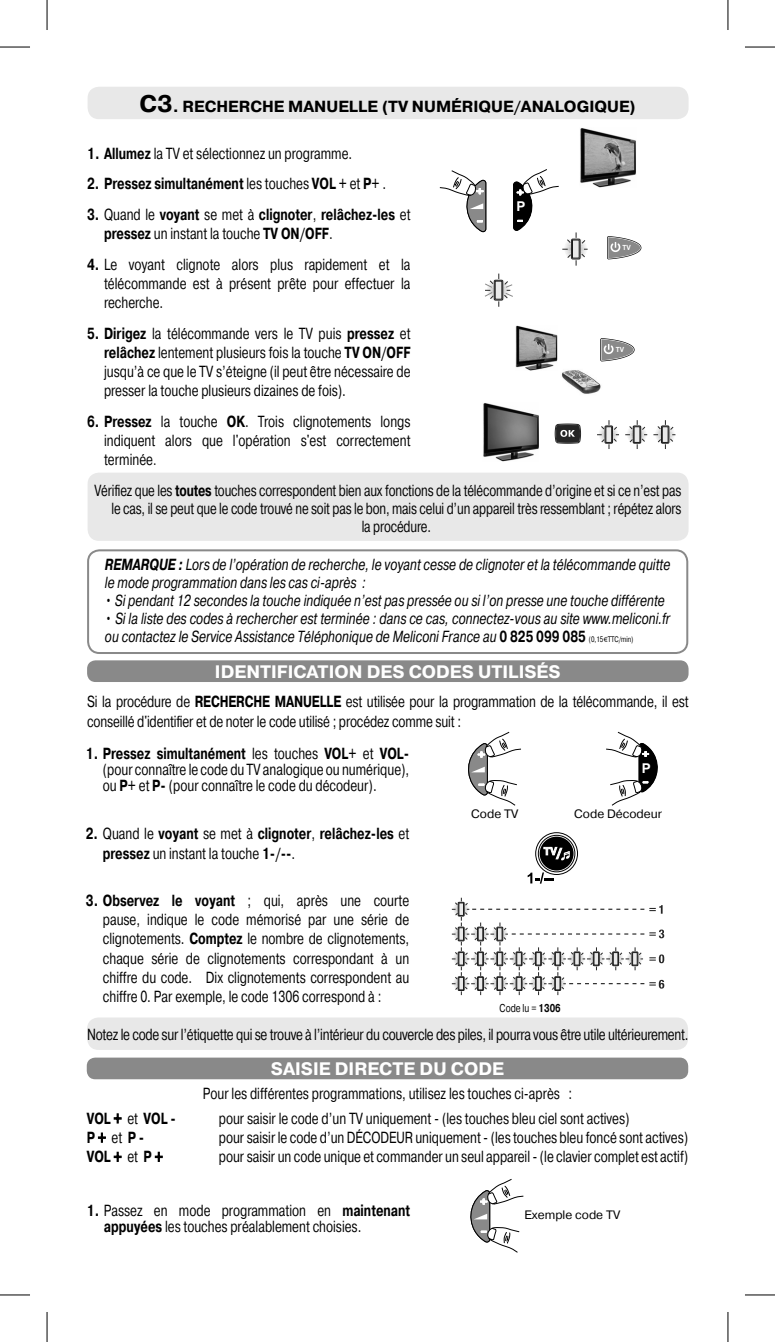
<style>
.page{position:relative;width:775px;height:1342px;background:#fff}
.page>*{position:absolute;margin:0;border:0;box-sizing:border-box;transform-origin:0 0}
.t1{font:700 18px "Pragmatica TT";color:#fff}
.t2{font:16px/19.2px "Pragmatica TT";color:#000;text-align:justify;scale:.75 1}
.t3{font:italic 16px/18px "Pragmatica TT";color:#000;scale:.75 1}
.t4{font:700 16px/20px "Pragmatica TT";color:#000;scale:.75 1}
.t5{font:16px "Pragmatica TT";color:#000;scale:.73 1}
.t6{font:16px "Pragmatica TT";letter-spacing:-.02em;color:#000;scale:.75 1}
.t7{font:700 16px "Pragmatica TT";color:#000}
.t8{font:700 13.4px "Arial";color:#fff}
.t9{font:12.2px "Pragmatica TT";color:#000}
.t10{font:11.4px "Pragmatica TT";color:#000;scale:.75 1}
.t11{font:700 7px "Arial";color:#fff;scale:.93 1}
.s1{font-size:24px}
.s2{font-weight:700}
.s3{font-weight:400}
.s4{font-size:15px}
.s5{font-weight:700;font-style:normal}
.s6{font-style:normal;font-size:8px}
.s7{font-family:"Helvetica";font-style:normal;font-size:8px}
</style>
<div class="page">
<svg style="left:468px;top:731px;width:53px;height:74px"></svg>
<svg style="left:606px;top:731px;width:52px;height:74px"></svg>
<svg style="left:451px;top:897px;width:213px;height:98px"></svg>
<div style="left:539px;top:836px;width:34px;height:34px;background:#000;border-radius:50%"></div>
<div style="left:537px;top:834px;width:38px;height:38px;border:1px solid #000;border-radius:50%"></div>
<div style="left:535px;top:832px;width:43px;height:42px;border:1px solid #000;border-radius:50%"></div>
<svg style="left:527px;top:872px;width:26px;height:11px"></svg>
<svg style="left:543px;top:846px;width:27px;height:14px"></svg>
<div style="left:87px;top:1017px;width:600px;height:32px;background:#e8e8e8;border-radius:11px"></div>
<div style="left:87px;top:660px;width:601px;height:22px;background:#898989;border-radius:9px"></div>
<div style="left:87px;top:549px;width:601px;height:105px;border:2px solid #898989;border-radius:11px"></div>
<div style="left:88px;top:87px;width:600px;height:32px;background:#e8e8e8;border-radius:11px"></div>
<div style="left:88px;top:472px;width:600px;height:69px;background:#e8e8e8;border-radius:11px"></div>
<svg style="left:607px;top:236px;width:34px;height:23px"></svg>
<svg style="left:513px;top:169px;width:74px;height:96px"></svg>
<div style="left:571px;top:239px;width:9px;height:20px;border:1px solid #1c1c1c"></div>
<div style="left:572px;top:240px;width:7px;height:18px;background:#eaeaea"></div>
<div style="left:572px;top:240px;width:7px;height:18px;border:1px solid #1c1c1c"></div>
<svg style="left:485px;top:273px;width:28px;height:34px"></svg>
<img style="left:579px;top:128px;width:57px;height:59px">
<svg style="left:554px;top:423px;width:26px;height:20px"></svg>
<svg style="left:597px;top:420px;width:22px;height:29px"></svg>
<div style="left:604px;top:426px;width:8px;height:17px;border:1px solid #1c1c1c"></div>
<div style="left:605px;top:427px;width:6px;height:15px;background:#eaeaea"></div>
<div style="left:605px;top:426px;width:6px;height:16px;border:1px solid #1c1c1c"></div>
<svg style="left:625px;top:420px;width:22px;height:29px"></svg>
<div style="left:633px;top:426px;width:7px;height:17px;border:1px solid #1c1c1c"></div>
<div style="left:634px;top:427px;width:5px;height:15px;background:#eaeaea"></div>
<div style="left:633px;top:426px;width:6px;height:16px;border:1px solid #1c1c1c"></div>
<svg style="left:653px;top:420px;width:22px;height:29px"></svg>
<div style="left:661px;top:426px;width:7px;height:17px;border:1px solid #1c1c1c"></div>
<div style="left:662px;top:427px;width:6px;height:15px;background:#eaeaea"></div>
<div style="left:662px;top:426px;width:6px;height:16px;border:1px solid #1c1c1c"></div>
<img style="left:483px;top:403px;width:56px;height:59px">
<svg style="left:600px;top:338px;width:34px;height:23px"></svg>
<img style="left:561px;top:370px;width:40px;height:24px">
<img style="left:515px;top:325px;width:42px;height:45px">
<svg style="left:439px;top:170px;width:47px;height:62px"></svg>
<div style="left:87px;top:1057px;width:601px;height:22px;background:#898989;border-radius:9px"></div>
<svg style="left:470px;top:1179px;width:54px;height:73px"></svg>
<hr style="left:0;top:47px;width:30px;height:1px;background:#000">
<hr style="left:744px;top:47px;width:30px;height:1px;background:#000">
<hr style="left:0;top:1294px;width:30px;height:1px;background:#000">
<hr style="left:744px;top:1294px;width:30px;height:1px;background:#000">
<hr style="left:47px;top:0;width:1px;height:30px;background:#000">
<hr style="left:47px;top:1311px;width:1px;height:30px;background:#000">
<hr style="left:727px;top:0;width:1px;height:30px;background:#000">
<hr style="left:727px;top:1311px;width:1px;height:30px;background:#000">
<p class="t7" style="left:139px;top:96px;width:498px"><span class="s1">C3</span>. RECHERCHE MANUELLE (TV NUMÉRIQUE/ANALOGIQUE)</p>
<p class="t2" style="left:87px;top:144px;width:355px"><span class="s2">1. Allumez</span> la TV et sélectionnez un programme.</p>
<p class="t4" style="left:87px;top:174px;width:400px">2. Pressez simultanément <span class="s3">les touches</span> VOL + <span class="s3">et</span> P+ <span class="s3">.</span></p>
<p class="t4" style="left:104px;top:205px;width:410px;line-height:19.2px;text-indent:-17px">3. <span class="s3">Quand le</span> voyant <span class="s3">se met à</span> clignoter<span class="s3">,</span> relâchez-les <span class="s3">et </span>pressez <span class="s3">un instant la touche</span> TV ON/OFF<span class="s3">.</span></p>
<p class="t2" style="left:104px;top:255px;width:410px;text-indent:-17px"><span class="s2">4.</span> Le voyant clignote alors plus rapidement et la télécommande est à présent prête pour effectuer la recherche.</p>
<p class="t2" style="left:104px;top:324px;width:410px;text-indent:-17px"><span class="s2">5. Dirigez</span> la télécommande vers le TV puis <span class="s2">pressez</span> et <span class="s2">relâchez</span> lentement plusieurs fois la touche <span class="s2">TV ON/OFF </span>jusqu’à ce que le TV s’éteigne (il peut être nécessaire de presser la touche plusieurs dizaines de fois).</p>
<p class="t2" style="left:104px;top:412px;width:410px;text-indent:-17px"><span class="s2">6. Pressez</span> la touche <span class="s2">OK</span>. Trois clignotements longs indiquent alors que l'opération s'est correctement terminée<span class="s4">.</span></p>
<p class="t8" style="left:516px;top:199px;width:10px">P</p>
<p class="t11" style="left:622px;top:243px;width:10px">TV</p>
<p class="t11" style="left:615px;top:345px;width:10px">TV</p>
<p class="t5" style="left:94px;top:480px;width:805px">Vérifiez que les <span class="s2">toutes</span> touches correspondent bien aux fonctions de la télécommande d’origine et si ce n’est pas</p>
<p class="t5" style="left:111px;top:498px;width:781px">le cas, il se peut que le code trouvé ne soit pas le bon, mais celui d’un appareil très ressemblant ; répétez alors</p>
<p class="t5" style="left:361px;top:516px;width:96px">la procédure.</p>
<p class="t3" style="left:105px;top:555px;width:755px"><span class="s2">REMARQUE :</span> Lors de l’opération de recherche, le voyant cesse de clignoter et la télécommande quitte le mode programmation dans les cas ci-après :</p>
<p class="t3" style="left:105px;top:591px;width:747px">• Si pendant 12 secondes la touche indiquée n’est pas pressée ou si l’on presse une touche différente</p>
<p class="t3" style="left:105px;top:609px;width:755px">• Si la liste des codes à rechercher est terminée : dans ce cas, connectez-vous au site www.meliconi.fr ou contactez le Service Assistance Téléphonique de Meliconi France au <span class="s5">0 825 099 085</span> <span class="s6">(0,15</span><span class="s7">€</span><span class="s6">TTC/min)</span></p>
<p class="t1" style="left:215px;top:661px;width:347px">IDENTIFICATION DES CODES UTILISÉS</p>
<p class="t2" style="left:87px;top:692px;width:803px">Si la procédure de <span class="s2">RECHERCHE MANUELLE</span> est utilisée pour la programmation de la télécommande, il est conseillé d'identifier et de noter le code utilisé ; procédez comme suit :</p>
<p class="t2" style="left:103px;top:745px;width:410px;line-height:16px;text-indent:-17px"><span class="s2">1. Pressez simultanément</span> les touches <span class="s2">VOL+</span> et <span class="s2">VOL-</span>(pour connaître le code du TV analogique ou numérique), ou <span class="s2">P+</span> et <span class="s2">P-</span> (pour connaître le code du décodeur).</p>
<p class="t4" style="left:103px;top:823px;width:410px;text-indent:-17px">2. <span class="s3">Quand le</span> voyant <span class="s3">se met à</span> clignoter<span class="s3">,</span> relâchez-les <span class="s3">et </span>pressez <span class="s3">un instant la touche</span> 1-/--<span class="s3">.</span></p>
<p class="t2" style="left:103px;top:891px;width:410px;text-indent:-17px"><span class="s2">3. Observez le voyant</span> ; qui, après une courte pause, indique le code mémorisé par une série de clignotements. <span class="s2">Comptez</span> le nombre de clignotements, chaque série de clignotements correspondant à un chiffre du code. Dix clignotements correspondent au chiffre 0. Par exemple, le code 1306 correspond à :</p>
<p class="t8" style="left:641px;top:760px;width:10px">P</p>
<p class="t9" style="left:471px;top:807px;width:49px">Code TV</p>
<p class="t9" style="left:574px;top:807px;width:89px">Code Décodeur</p>
<p class="t10" style="left:499px;top:1000px;width:83px">Code lu = <span class="s2">1306</span></p>
<p class="t6" style="left:87px;top:1024px;width:803px">Notez le code sur l’étiquette qui se trouve à l’intérieur du couvercle des piles, il pourra vous être utile ultérieurement.</p>
<p class="t1" style="left:271px;top:1058px;width:234px">SAISIE DIRECTE DU CODE</p>
<p class="t2" style="left:203px;top:1084px;width:494px">Pour les différentes programmations, utilisez les touches ci-après :</p>
<p class="t4" style="left:87px;top:1109px;width:120px">VOL + <span class="s3">et</span> VOL -</p>
<p class="t2" style="left:219px;top:1109px;width:549px">pour saisir le code d’un TV uniquement - (les touches bleu ciel sont actives)</p>
<p class="t4" style="left:87px;top:1128px;width:78px">P + <span class="s3">et</span> P -</p>
<p class="t2" style="left:219px;top:1128px;width:627px">pour saisir le code d’un DÉCODEUR uniquement - (les touches bleu foncé sont actives)</p>
<p class="t4" style="left:87px;top:1147px;width:103px">VOL + <span class="s3">et</span> P +</p>
<p class="t2" style="left:219px;top:1147px;width:627px">pour saisir un code unique et commander un seul appareil - (le clavier complet est actif)</p>
<p class="t2" style="left:104px;top:1202px;width:410px;line-height:16px;text-indent:-17px"><span class="s2">1.</span> Passez en mode programmation en <span class="s2">maintenant appuyées</span> les touches préalablement choisies.</p>
<p class="t9" style="left:524px;top:1207px;width:97px">Exemple code TV</p>
</div>
